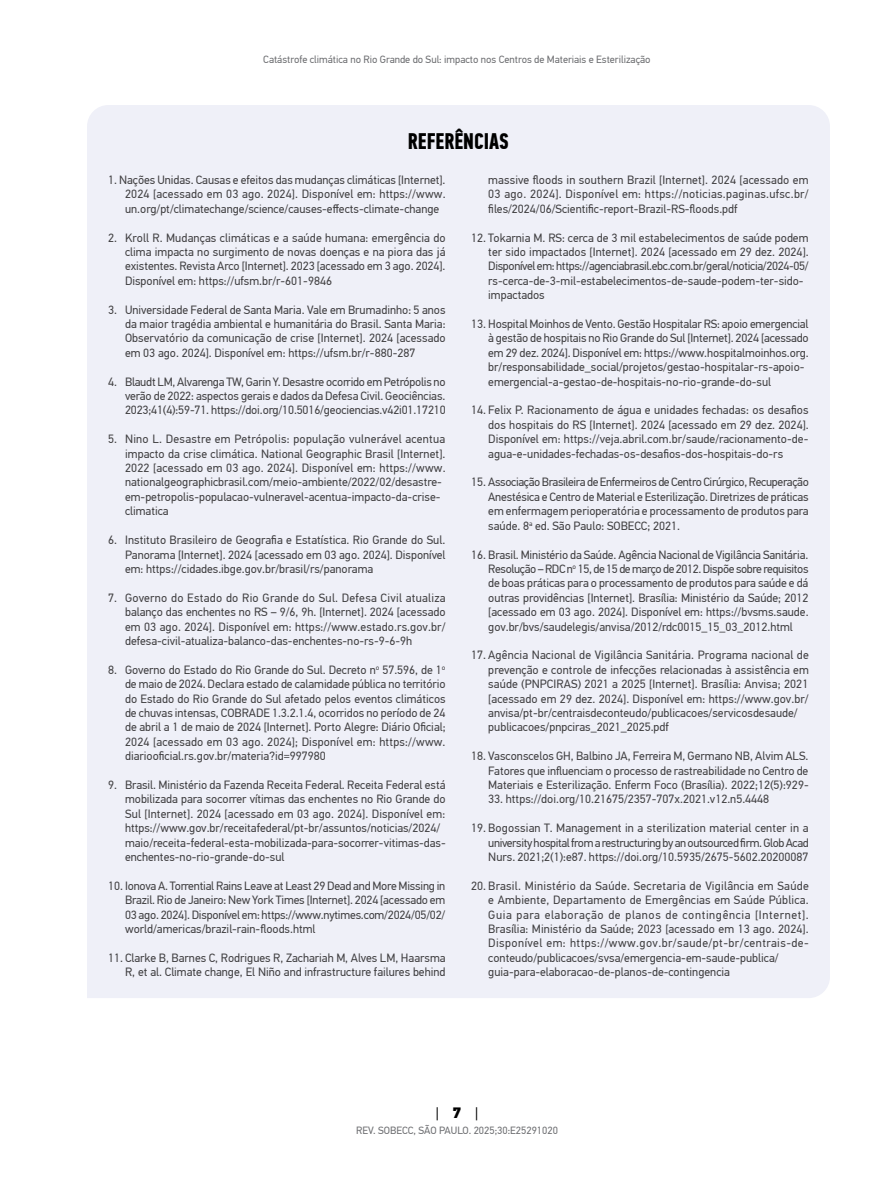
<style>
.page{position:relative;width:893px;height:1191px;background:#fff}
.page>*{position:absolute;margin:0;border:0;box-sizing:border-box;transform-origin:0 0}
.t1{font:700 22.5px "PF Din Text Comp Pro";color:#000}
.t2{font:15px "PF Din Text Pro";color:#000}
.t3{font:12px/14.4px "PF Din Text Pro";color:#414042;text-align:justify}
.t4{font:12px/14.4px "PF Din Text Pro";letter-spacing:.02em;color:#414042}
.t5{font:10.5px "PF Din Text Pro";color:#6d6e71}
.s1{font-weight:900}
</style>
<div class="page">
<div style="left:87px;top:105px;width:743px;height:893px;background:#eff0f8"></div>
<p class="t5" style="left:263px;top:53px;width:389px">Catástrofe climática no Rio Grande do Sul: impacto nos Centros de Materiais e Esterilização</p>
<h1 class="t1" style="left:408px;top:127px;width:103px">REFERÊNCIAS</h1>
<p class="t3" style="left:125px;top:173px;width:322px;text-indent:-17px">1. Nações Unidas. Causas e efeitos das mudanças climáticas [Internet].<br>2024 [acessado em 03 ago. 2024]. Disponível em: https://www. un.org/pt/climatechange/science/causes-effects-climate-change</p>
<p class="t3" style="left:125px;top:230px;width:322px;text-indent:-17px">2. Kroll R. Mudanças climáticas e a saúde humana: emergência do clima impacta no surgimento de novas doenças e na piora das já existentes. Revista Arco [Internet]. 2023 [acessado em 3 ago. 2024].<br>Disponível em: https://ufsm.br/r-601-9846</p>
<p class="t3" style="left:125px;top:302px;width:322px;text-indent:-17px">3. Universidade Federal de Santa Maria. Vale em Brumadinho: 5 anos da maior tragédia ambiental e humanitária do Brasil. Santa Maria:<br>Observatório da comunicação de crise [Internet]. 2024 [acessado em 03 ago. 2024]. Disponível em: https://ufsm.br/r-880-287</p>
<p class="t3" style="left:125px;top:374px;width:322px;text-indent:-17px">4. Blaudt LM, Alvarenga TW, Garin Y. Desastre ocorrido em Petrópolis no verão de 2022: aspectos gerais e dados da Defesa Civil. Geociências.<br>2023;41(4):59-71. https://doi.org/10.5016/geociencias.v42i01.17210</p>
<p class="t3" style="left:125px;top:432px;width:322px;text-align:left;text-indent:-17px">5. Nino L. Desastre em Petrópolis: população vulnerável acentua impacto da crise climática. National Geographic Brasil [Internet].<br>2022 [acessado em 03 ago. 2024]. Disponível em: https://www. nationalgeographicbrasil.com/meio-ambiente/2022/02/desastre&shy;em-petropolis-populacao-vulneravel-acentua-impacto-da-crise&shy;climatica</p>
<p class="t3" style="left:125px;top:533px;width:322px;text-indent:-17px">6. Instituto Brasileiro de Geografia e Estatística. Rio Grande do Sul.<br>Panorama [Internet]. 2024 [acessado em 03 ago. 2024]. Disponível em: https://cidades.ibge.gov.br/brasil/rs/panorama</p>
<p class="t3" style="left:125px;top:590px;width:322px;text-indent:-17px">7. Governo do Estado do Rio Grande do Sul. Defesa Civil atualiza balanço das enchentes no RS – 9/6, 9h. [Internet]. 2024 [acessado em 03 ago. 2024]. Disponível em: https://www.estado.rs.gov.br/ defesa-civil-atualiza-balanco-das-enchentes-no-rs-9-6-9h</p>
<p class="t3" style="left:125px;top:662px;width:322px;text-indent:-17px">8. Governo do Estado do Rio Grande do Sul. Decreto n<sup>o</sup> 57.596, de 1<sup>o </sup>de maio de 2024. Declara estado de calamidade pública no território do Estado do Rio Grande do Sul afetado pelos eventos climáticos de chuvas intensas, COBRADE 1.3.2.1.4, ocorridos no período de 24 de abril a 1 de maio de 2024 [Internet]. Porto Alegre: Diário Oficial; 2024 [acessado em 03 ago. 2024]; Disponível em: https://www. diariooficial.rs.gov.br/materia?id=997980</p>
<p class="t3" style="left:125px;top:777px;width:322px;text-align:left;text-indent:-17px">9. Brasil. Ministério da Fazenda Receita Federal. Receita Federal está mobilizada para socorrer vítimas das enchentes no Rio Grande do Sul [Internet]. 2024 [acessado em 03 ago. 2024]. Disponível em: https://www.gov.br/receitafederal/pt-br/assuntos/noticias/2024/ maio/receita-federal-esta-mobilizada-para-socorrer-vitimas-das&shy;enchentes-no-rio-grande-do-sul</p>
<p class="t3" style="left:125px;top:878px;width:322px;text-indent:-17px">10. Ionova A. Torrential Rains Leave at Least 29 Dead and More Missing in Brazil. Rio de Janeiro: New York Times [Internet]. 2024 [acessado em 03 ago. 2024]. Disponível em: https://www.nytimes.com/2024/05/02/ world/americas/brazil-rain-floods.html</p>
<p class="t3" style="left:108px;top:950px;width:339px;text-align:right">11. Clarke B, Barnes C, Rodrigues R, Zachariah M, Alves LM, Haarsma<br>R, et al. Climate change, El Niño and infrastructure failures behind</p>
<p class="t3" style="left:488px;top:173px;width:322px">massive floods in southern Brazil [Internet]. 2024 [acessado em 03 ago. 2024]. Disponível em: https://noticias.paginas.ufsc.br/ files/2024/06/Scientific-report-Brazil-RS-floods.pdf</p>
<p class="t3" style="left:488px;top:230px;width:322px;text-align:left;text-indent:-17px">12. Tokarnia M. RS: cerca de 3 mil estabelecimentos de saúde podem ter sido impactados [Internet]. 2024 [acessado em 29 dez. 2024].<br>Disponível em: https://agenciabrasil.ebc.com.br/geral/noticia/2024-05/ rs-cerca-de-3-mil-estabelecimentos-de-saude-podem-ter-sido&shy;impactados</p>
<p class="t3" style="left:488px;top:317px;width:322px;text-align:left;text-indent:-17px">13. Hospital Moinhos de Vento. Gestão Hospitalar RS: apoio emergencial à gestão de hospitais no Rio Grande do Sul [Internet]. 2024 [acessado em 29 dez. 2024]. Disponível em: https://www.hospitalmoinhos.org. br/responsabilidade_social/projetos/gestao-hospitalar-rs-apoio&shy;emergencial-a-gestao-de-hospitais-no-rio-grande-do-sul</p>
<p class="t3" style="left:488px;top:403px;width:322px;text-indent:-17px">14. Felix P. Racionamento de água e unidades fechadas: os desafios dos hospitais do RS [Internet]. 2024 [acessado em 29 dez. 2024].<br>Disponível em: https://veja.abril.com.br/saude/racionamento-de&shy;agua-e-unidades-fechadas-os-desafios-dos-hospitais-do-rs</p>
<p class="t3" style="left:488px;top:475px;width:322px;text-indent:-17px">15. Associação Brasileira de Enfermeiros de Centro Cirúrgico, Recuperação Anestésica e Centro de Material e Esterilização. Diretrizes de práticas em enfermagem perioperatória e processamento de produtos para saúde. 8<sup>a</sup> ed. São Paulo: SOBECC; 2021.</p>
<p class="t3" style="left:488px;top:547px;width:322px;text-indent:-17px">16. Brasil. Ministério da Saúde. Agência Nacional de Vigilância Sanitária.<br>Resolução – RDC n<sup>o</sup> 15, de 15 de março de 2012. Dispõe sobre requisitos de boas práticas para o processamento de produtos para saúde e dá outras providências [Internet]. Brasília: Ministério da Saúde; 2012 [acessado em 03 ago. 2024]. Disponível em: https://bvsms.saude. gov.br/bvs/saudelegis/anvisa/2012/rdc0015_15_03_2012.html</p>
<p class="t3" style="left:488px;top:648px;width:322px;text-align:left;text-indent:-17px">17. Agência Nacional de Vigilância Sanitária. Programa nacional de prevenção e controle de infecções relacionadas à assistência em saúde (PNPCIRAS) 2021 a 2025 [Internet]. Brasília: Anvisa; 2021 [acessado em 29 dez. 2024]. Disponível em: https://www.gov.br/ anvisa/pt-br/centraisdeconteudo/publicacoes/servicosdesaude/ publicacoes/pnpciras_2021_2025.pdf</p>
<p class="t3" style="left:488px;top:749px;width:322px;text-indent:-17px">18. Vasconscelos GH, Balbino JA, Ferreira M, Germano NB, Alvim ALS.<br>Fatores que influenciam o processo de rastreabilidade no Centro de Materiais e Esterilização. Enferm Foco (Brasília). 2022;12(5):929-</p>
<p class="t3" style="left:488px;top:792px;width:282px">33. https://doi.org/10.21675/2357-707x.2021.v12.n5.4448</p>
<p class="t3" style="left:488px;top:821px;width:322px;text-indent:-17px">19. Bogossian T. Management in a sterilization material center in a university hospital from a restructuring by an outsourced firm. Glob Acad Nurs. 2021;2(1):e87. https://doi.org/10.5935/2675-5602.20200087</p>
<p class="t4" style="left:488px;top:878px;width:322px;text-indent:-17px">20. Brasil. Ministério da Saúde. Secretaria de Vigilância em Saúde e Ambiente, Departamento de Emergências em Saúde Pública.<br>Guia para elaboração de planos de contingência [Internet].<br>Brasília: Ministério da Saúde; 2023 [acessado em 13 ago. 2024].<br>Disponível em: https://www.gov.br/saude/pt-br/centrais-de&shy;conteudo/publicacoes/svsa/emergencia-em-saude-publica/ guia-para-elaboracao-de-planos-de-contingencia</p>
<p class="t2" style="left:436px;top:1103px;width:44px">| <span class="s1">7</span> |</p>
<p class="t5" style="left:356px;top:1124px;width:203px">REV. SOBECC, SÃO PAULO. 2025;30:E25291020</p>
</div>
